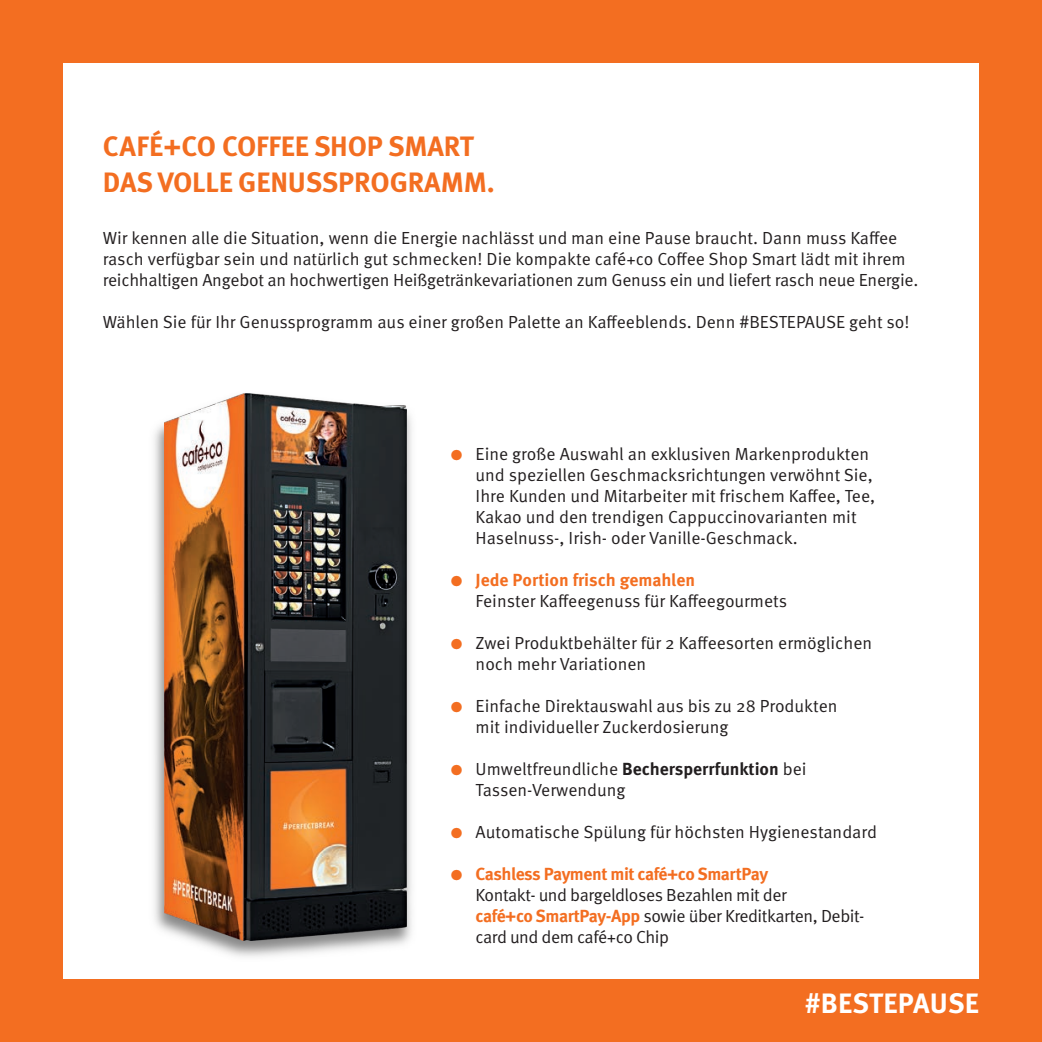
<style>
.page{position:relative;width:1042px;height:1042px;background:#f36e21}
.page>*{position:absolute;margin:0;border:0;box-sizing:border-box;transform-origin:0 0}
.t1{font:700 28px/36.2px "Meta Pro";letter-spacing:-.005em;color:#f36e21}
.t2{font:700 28px "Meta Pro";color:#fff}
.t3{font:17.5px/21px "Meta Pro Norm";color:#231f20}
.t4{font:17.5px/21px "Meta Pro Norm";letter-spacing:-.025em;color:#231f20}
.s1{font-size:31.5px;color:#fff}
.s2{font-family:"Meta Pro";font-weight:700;font-size:14px;color:#f36e21}
.s3{font-family:"Meta Pro";font-weight:700;color:#f36e21}
.s4{font-family:"Meta Pro";font-weight:700}
</style>
<div class="page">
<div style="left:63px;top:63px;width:916px;height:916px;background:#fff"></div>
<img style="left:154px;top:412px;width:258px;height:545px">
<img style="left:165px;top:393px;width:242px;height:547px">
<p class="t1" style="left:103px;top:130px;width:402px">CAFÉ+CO COFFEE SHOP SMART<br>DAS VOLLE GENUSSPROGRAMM.<span class="s1">.</span></p>
<p class="t3" style="left:103px;top:229px;width:817px">Wir kennen alle die Situation, wenn die Energie nachlässt und man eine Pause braucht. Dann muss Kaffee rasch verfügbar sein und natürlich gut schmecken! Die kompakte café+co Coffee Shop Smart lädt mit ihrem reichhaltigen Angebot an hochwertigen Heißgetränkevariationen zum Genuss ein und liefert rasch neue Energie.</p>
<p class="t3" style="left:103px;top:313px;width:808px">Wählen Sie für Ihr Genussprogramm aus einer großen Palette an Kaffeeblends. Denn #BESTEPAUSE geht so!</p>
<p class="t3" style="left:476px;top:444px;width:401px;text-indent:-25px"><span class="s2">●</span> Eine große Auswahl an exklusiven Markenprodukten und speziellen Geschmacksrichtungen verwöhnt Sie, Ihre Kunden und Mitarbeiter mit frischem Kaffee, Tee, Kakao und den trendigen Cappuccinovarianten mit Haselnuss-, Irish- oder Vanille-Geschmack.</p>
<p class="t3" style="left:476px;top:570px;width:313px;text-indent:-25px"><span class="s2">●</span> <span class="s3">Jede Portion frisch gemahlen<br></span>Feinster Kaffeegenuss für Kaffeegourmets</p>
<p class="t3" style="left:476px;top:633px;width:398px;text-indent:-25px"><span class="s2">●</span> Zwei Produktbehälter für 2 Kaffeesorten ermöglichen noch mehr Variationen</p>
<p class="t3" style="left:476px;top:696px;width:363px;text-indent:-25px"><span class="s2">●</span> Einfache Direktauswahl aus bis zu 28 Produkten mit individueller Zuckerdosierung</p>
<p class="t3" style="left:476px;top:759px;width:332px;text-indent:-25px"><span class="s2">●</span> Umweltfreundliche <span class="s4">Bechersperrfunktion</span> bei<br>Tassen-Verwendung</p>
<p class="t3" style="left:451px;top:822px;width:428px"><span class="s2">●</span> Automatische Spülung für höchsten Hygienestandard</p>
<p class="t4" style="left:476px;top:864px;width:390px;text-indent:-25px"><span class="s2">●</span> <span class="s3">Cashless Payment mit café+co SmartPay<br></span>Kontakt- und bargeldloses Bezahlen mit der<br><span class="s3">café+co SmartPay-App</span> sowie über Kreditkarten, Debit&shy;card und dem café+co Chip</p>
<p class="t2" style="left:805px;top:992px;width:175px">#BESTEPAUSE</p>
</div>
